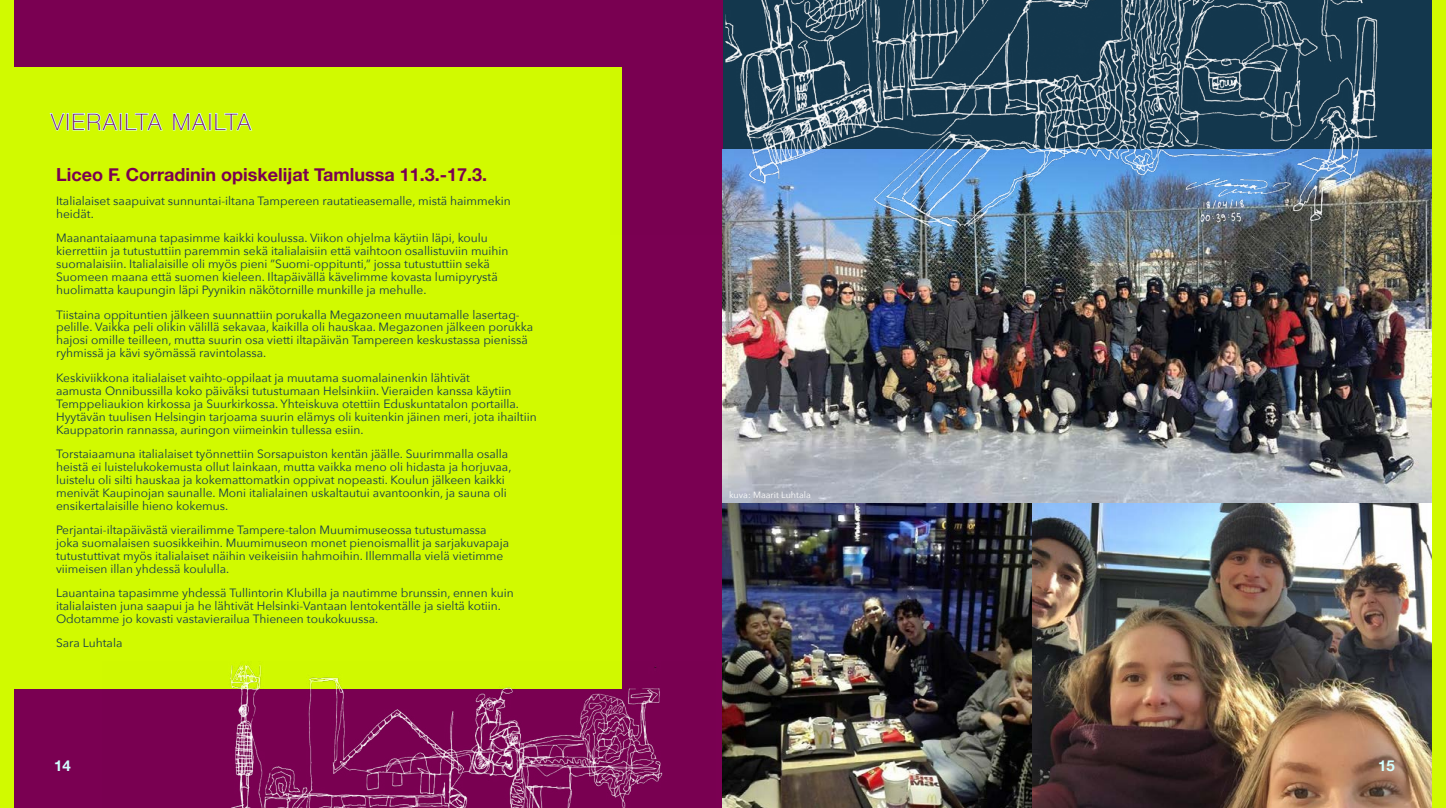
<style>
.page{position:relative;width:1446px;height:808px;background:#fff}
.page>*{position:absolute;margin:0;border:0;box-sizing:border-box;transform-origin:0 0}
.t1{font:100 22.5px "Helvetica Neue";letter-spacing:.1em;color:#7a0052}
.t2{font:700 18px "Helvetica Neue";color:#7a0052}
.t3{font:700 15px "Helvetica Neue";color:#d3ffff}
.t4{font:12px/12.9px "Avenir Next";color:#14384e}
.t5{font:9px "Avenir Next";color:#fff}
</style>
<div class="page">
<div style="left:0;top:0;width:726px;height:808px;background:#7a0052"></div>
<img style="left:723px;top:234px;width:710px;height:574px">
<div style="left:0;top:68px;width:621px;height:621px;background:#d1fa00"></div>
<img style="left:611px;top:0;width:822px;height:234px">
<img style="left:230px;top:662px;width:433px;height:146px">
<div style="left:0;top:0;width:14px;height:808px;background:#d1fa00"></div>
<div style="left:1433px;top:0;width:13px;height:808px;background:#d1fa00"></div>
<svg style="left:49px;top:112px;width:16px;height:19px"></svg>
<div style="left:66px;top:113px;width:3px;height:18px;border:2px solid #d3ffff"></div>
<svg style="left:72px;top:112px;width:46px;height:19px"></svg>
<div style="left:119px;top:113px;width:3px;height:18px;border:2px solid #d3ffff"></div>
<svg style="left:125px;top:112px;width:38px;height:19px"></svg>
<svg style="left:172px;top:112px;width:81px;height:19px"></svg>
<h1 class="t1" style="left:51px;top:105px;width:201px">VIERAILTA MAILTA</h1>
<h2 class="t2" style="left:56px;top:160px;width:433px">Liceo F. Corradinin opiskelijat Tamlussa 11.3.-17.3.</h2>
<p class="t4" style="left:56px;top:194px;width:456px">Italialaiset saapuivat sunnuntai-iltana Tampereen rautatieasemalle, mistä haimmekin heidät.</p>
<p class="t4" style="left:56px;top:231px;width:454px">Maanantaiaamuna tapasimme kaikki koulussa. Viikon ohjelma käytiin läpi, koulu kierrettiin ja tutustuttiin paremmin sekä italialaisiin että vaihtoon osallistuviin muihin suomalaisiin. Italialaisille oli myös pieni ”Suomi-oppitunti,” jossa tutustuttiin sekä Suomeen maana että suomen kieleen. Iltapäivällä kävelimme kovasta lumipyrystä huolimatta kaupungin läpi Pyynikin näkötornille munkille ja mehulle.</p>
<p class="t4" style="left:56px;top:307px;width:479px">Tiistaina oppituntien jälkeen suunnattiin porukalla Megazoneen muutamalle lasertag&shy;pelille. Vaikka peli olikin välillä sekavaa, kaikilla oli hauskaa. Megazonen jälkeen porukka hajosi omille teilleen, mutta suurin osa vietti iltapäivän Tampereen keskustassa pienissä ryhmissä ja kävi syömässä ravintolassa.</p>
<p class="t4" style="left:56px;top:371px;width:482px">Keskiviikkona italialaiset vaihto-oppilaat ja muutama suomalainenkin lähtivät<br>aamusta Onnibussilla koko päiväksi tutustumaan Helsinkiin. Vieraiden kanssa käytiin Temppeliaukion kirkossa ja Suurkirkossa. Yhteiskuva otettiin Eduskuntatalon portailla.<br>Hyytävän tuulisen Helsingin tarjoama suurin elämys oli kuitenkin jäinen meri, jota ihailtiin Kauppatorin rannassa, auringon viimeinkin tullessa esiin.</p>
<p class="t4" style="left:56px;top:447px;width:457px">Torstaiaamuna italialaiset työnnettiin Sorsapuiston kentän jäälle. Suurimmalla osalla heistä ei luistelukokemusta ollut lainkaan, mutta vaikka meno oli hidasta ja horjuvaa, luistelu oli silti hauskaa ja kokemattomatkin oppivat nopeasti. Koulun jälkeen kaikki menivät Kaupinojan saunalle. Moni italialainen uskaltautui avantoonkin, ja sauna oli ensikertalaisille hieno kokemus.</p>
<p class="t4" style="left:56px;top:523px;width:454px">Perjantai-iltapäivästä vierailimme Tampere-talon Muumimuseossa tutustumassa joka suomalaisen suosikkeihin. Muumimuseon monet pienoismallit ja sarjakuvapaja tutustuttivat myös italialaiset näihin veikeisiin hahmoihin. Illemmalla vielä vietimme viimeisen illan yhdessä koululla.</p>
<p class="t4" style="left:56px;top:586px;width:459px">Lauantaina tapasimme yhdessä Tullintorin Klubilla ja nautimme brunssin, ennen kuin italialaisten juna saapui ja he lähtivät Helsinki-Vantaan lentokentälle ja sieltä kotiin.<br>Odotamme jo kovasti vastavierailua Thieneen toukokuussa.</p>
<p class="t4" style="left:56px;top:636px;width:68px">Sara Luhtala</p>
<p class="t5" style="left:729px;top:487px;width:83px">kuva: Maarit Luhtala</p>
<p class="t3" style="left:54px;top:753px;width:18px">14</p>
<p class="t3" style="left:1378px;top:753px;width:18px">15</p>
</div>
